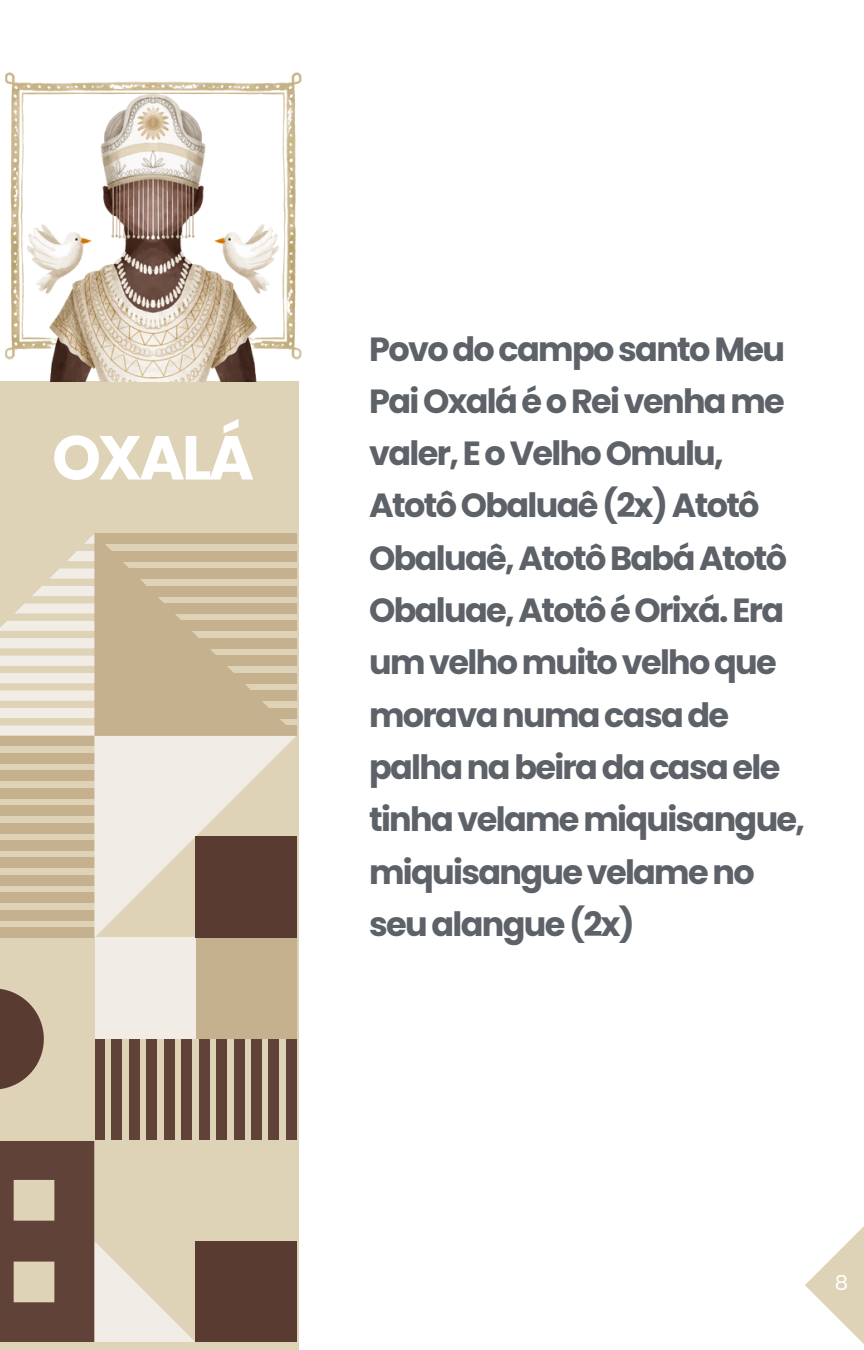
<style>
.page{position:relative;width:864px;height:1350px;background:#fff}
.page>*{position:absolute;margin:0;border:0;box-sizing:border-box;transform-origin:0 0}
.t1{font:700 62.1px "Poppins";letter-spacing:-.05em;color:#fff}
.t2{font:700 33.52px/52.2px "Poppins";letter-spacing:-.05em;color:#5d6268}
.t3{font:20.93px "Sanchez";color:#fff}
</style>
<div class="page">
<div style="left:1px;top:381px;width:298px;height:969px;background:#ded2b7"></div>
<svg style="left:805px;top:1226px;width:59px;height:118px"></svg>
<img style="left:5px;top:72px;width:297px;height:309px">
<div style="left:286px;top:1039px;width:10px;height:101px;background:#604239"></div>
<div style="left:269px;top:1039px;width:10px;height:101px;background:#604239"></div>
<div style="left:251px;top:1039px;width:11px;height:101px;background:#604239"></div>
<div style="left:234px;top:1039px;width:10px;height:101px;background:#604239"></div>
<div style="left:216px;top:1039px;width:11px;height:101px;background:#604239"></div>
<div style="left:199px;top:1039px;width:10px;height:101px;background:#604239"></div>
<div style="left:182px;top:1039px;width:10px;height:101px;background:#604239"></div>
<div style="left:164px;top:1039px;width:10px;height:101px;background:#604239"></div>
<div style="left:147px;top:1039px;width:10px;height:101px;background:#604239"></div>
<div style="left:129px;top:1039px;width:10px;height:101px;background:#604239"></div>
<div style="left:112px;top:1039px;width:10px;height:101px;background:#604239"></div>
<div style="left:94px;top:1039px;width:11px;height:101px;background:#604239"></div>
<div style="left:195px;top:1241px;width:101px;height:101px;background:#593b31"></div>
<div style="left:195px;top:938px;width:101px;height:101px;background:#c5b18d"></div>
<div style="left:94px;top:938px;width:101px;height:101px;background:#f1ece5"></div>
<svg style="left:0;top:1140px;width:195px;height:202px"></svg>
<svg style="left:0;top:534px;width:296px;height:404px"></svg>
<div style="left:0;top:938px;width:94px;height:202px;background:#ded2b7"></div>
<svg style="left:0;top:988px;width:44px;height:102px"></svg>
<p class="t1" style="left:52px;top:414px;width:204px">OXALÁ</p>
<h1 class="t2" style="left:369px;top:323px;width:438px">Povo do campo santo Meu<br>Pai Oxalá é o Rei venha me valer, E o Velho Omulu,<br>Atotô Obaluaê (2x) Atotô<br>Obaluaê, Atotô Babá Atotô<br>Obaluae, Atotô é Orixá. Era um velho muito velho que morava numa casa de palha na beira da casa ele tinha velame miquisangue, miquisangue velame no seu alangue (2x)</h1>
<p class="t3" style="left:835px;top:1269px;width:14px">8</p>
</div>
